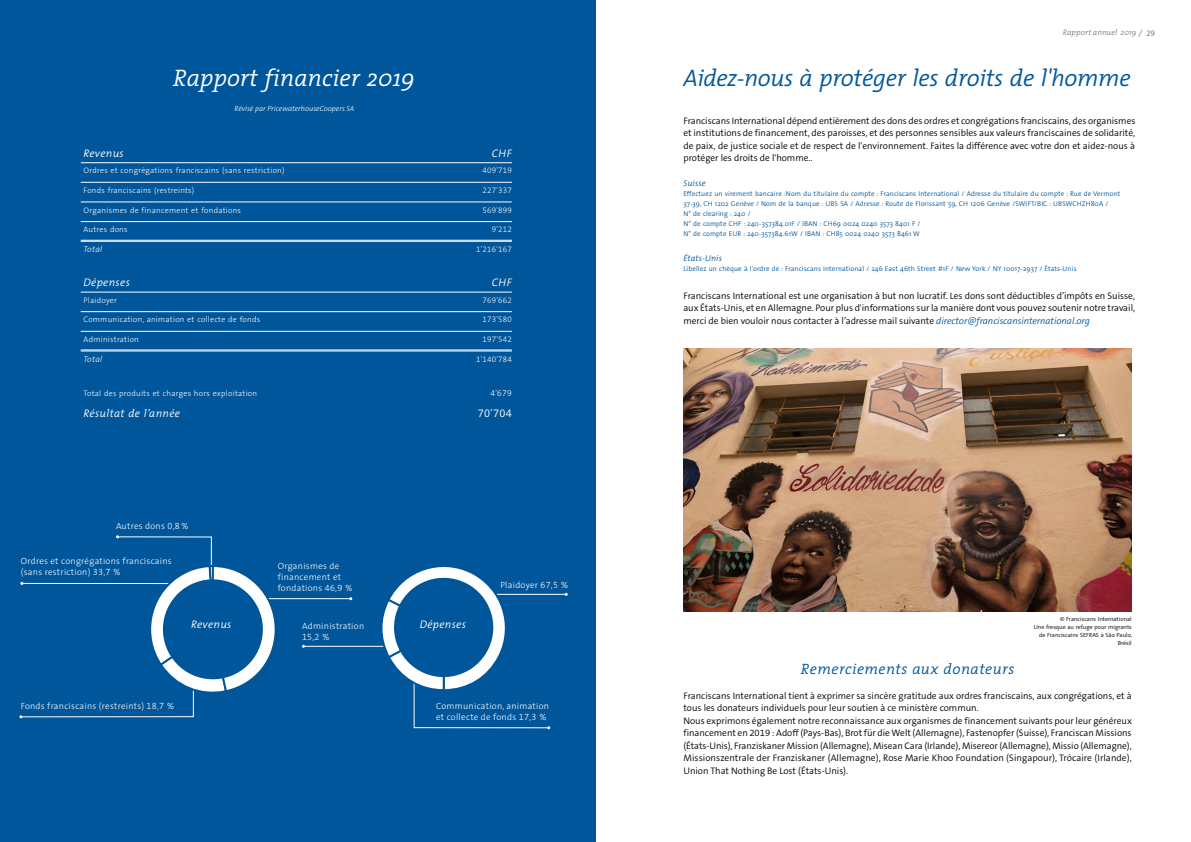
<style>
.page{position:relative;width:1191px;height:842px;background:#fff}
.page>*{position:absolute;margin:0;border:0;box-sizing:border-box;transform-origin:0 0}
.fi_H1{font:italic 300 24px "The Mix";letter-spacing:-.01em;color:#00569a}
.fi_17_head{font:italic 300 24px "The Serif";color:#fff}
.fi_17_head-2{font:italic 300 15px "The Serif";letter-spacing:.03em;color:#00569a}
.FI_Tabelle{font:italic 300 11px "The Mix";letter-spacing:.03em;color:#fff}
.fi_fließtext{font:italic 300 11px "The Mix";letter-spacing:.03em;color:#fff}
.FI_Tabelle-2{font:11px "The Mix Semi Light Expert";color:#fff}
.fi_17_fließtext_neu{font:300 9.5px/12.5px "The Sans B W4";color:#000;text-align:justify}
.fi_fließtext-2{font:300 9px/10.8px "The Sans";letter-spacing:.03em;color:#fff}
.fi_editorial{font:italic 300 8.5px "The Mix";letter-spacing:.015em;color:#00569a}
.FI_Tabelle-3{font:italic 300 8.5px "The Sans";letter-spacing:.03em;color:#fff}
.FI_Tabelle-4{font:8.5px "The Sans Light Expert";color:#fff}
.FI_Tabelle-5{font:300 8px "The Sans";letter-spacing:.03em;color:#fff}
.FI_Tabelle-6{font:8px "The Sans Light Expert";letter-spacing:.03em;color:#fff}
.t1{font:italic 300 8px "The Mix";color:#7d8386}
.fi_fließtext-3{font:italic 300 7.5px "The Sans";color:#fff}
.fi_editorial-2{font:300 7px/10px "The Sans";letter-spacing:.015em;color:#00569a}
.bildnachweis{font:300 6px/8px "The Sans";color:#000;text-align:right}
.s1{font-family:"The Sans Light Expert";font-weight:400}
.s2{font-size:11px}
.s3{font-family:"The Sans Caps";font-weight:400;font-style:normal}
.s4{font-style:italic;color:#00569a}
</style>
<div class="page">
<div style="left:0;top:0;width:595px;height:842px;background:#00569a"></div>
<hr style="left:81px;top:162px;width:431px;height:1px;background:#fff">
<hr style="left:81px;top:182px;width:431px;height:1px;background:#fff">
<hr style="left:81px;top:202px;width:431px;height:1px;background:#fff">
<hr style="left:81px;top:221px;width:431px;height:1px;background:#fff">
<hr style="left:81px;top:241px;width:431px;height:1px;background:#fff">
<hr style="left:81px;top:240px;width:431px;height:1px;background:#fff">
<hr style="left:81px;top:292px;width:431px;height:1px;background:#fff">
<hr style="left:81px;top:311px;width:431px;height:1px;background:#fff">
<hr style="left:81px;top:331px;width:431px;height:1px;background:#fff">
<hr style="left:81px;top:351px;width:431px;height:1px;background:#fff">
<hr style="left:81px;top:349px;width:431px;height:1px;background:#fff">
<img style="left:684px;top:348px;width:447px;height:263px">
<svg style="left:19px;top:535px;width:549px;height:194px"></svg>
<p class="fi_17_head" style="left:173px;top:58px;width:243px">Rapport financier 2019</p>
<p class="fi_fließtext-3" style="left:235px;top:102px;width:121px">Révisé par PricewaterhouseCoopers SA</p>
<p class="FI_Tabelle" style="left:84px;top:144px;width:42px">Revenus</p>
<p class="FI_Tabelle" style="left:492px;top:144px;width:21px">CHF</p>
<p class="FI_Tabelle-5" style="left:84px;top:164px;width:202px">Ordres et congrégations franciscains (sans restriction)</p>
<p class="FI_Tabelle-6" style="left:482px;top:164px;width:31px">409'719</p>
<p class="FI_Tabelle-5" style="left:84px;top:184px;width:112px">Fonds franciscains (restreints)</p>
<p class="FI_Tabelle-6" style="left:482px;top:184px;width:31px">227'337</p>
<p class="FI_Tabelle-5" style="left:84px;top:203px;width:159px">Organismes de financement et fondations</p>
<p class="FI_Tabelle-6" style="left:482px;top:203px;width:31px">569'899</p>
<p class="FI_Tabelle-5" style="left:84px;top:223px;width:46px">Autres dons</p>
<p class="FI_Tabelle-6" style="left:492px;top:223px;width:22px">9'212</p>
<p class="FI_Tabelle-3" style="left:84px;top:242px;width:20px">Total</p>
<p class="FI_Tabelle-6" style="left:476px;top:243px;width:37px">1'216'167</p>
<p class="FI_Tabelle" style="left:84px;top:273px;width:48px">Dépenses</p>
<p class="FI_Tabelle" style="left:492px;top:273px;width:21px">CHF</p>
<p class="FI_Tabelle-5" style="left:84px;top:293px;width:35px">Plaidoyer</p>
<p class="FI_Tabelle-6" style="left:482px;top:293px;width:31px">769'662</p>
<p class="FI_Tabelle-5" style="left:84px;top:313px;width:178px">Communication, animation et collecte de fonds</p>
<p class="FI_Tabelle-6" style="left:482px;top:313px;width:31px">173'580</p>
<p class="FI_Tabelle-5" style="left:84px;top:333px;width:57px">Administration</p>
<p class="FI_Tabelle-6" style="left:482px;top:333px;width:31px">197'542</p>
<p class="FI_Tabelle-3" style="left:84px;top:352px;width:20px">Total</p>
<p class="FI_Tabelle-6" style="left:476px;top:352px;width:37px">1'140'784</p>
<p class="FI_Tabelle-5" style="left:84px;top:386px;width:175px">Total des produits et charges hors exploitation</p>
<p class="FI_Tabelle-4" style="left:490px;top:386px;width:23px">4'679</p>
<p class="FI_Tabelle" style="left:84px;top:404px;width:98px">Résultat de l’année</p>
<p class="FI_Tabelle-2" style="left:478px;top:404px;width:36px">70'704</p>
<p class="fi_fließtext-2" style="left:116px;top:520px;width:74px">Autres dons <span class="s1">0,8</span> %</p>
<p class="fi_fließtext-2" style="left:21px;top:555px;width:152px">Ordres et congrégations franciscains (sans restriction) <span class="s1">33,7</span> %</p>
<p class="fi_fließtext-2" style="left:278px;top:561px;width:76px">Organismes de financement et fondations <span class="s1">46,9</span> %</p>
<p class="fi_fließtext-2" style="left:500px;top:579px;width:69px">Plaidoyer <span class="s1">67,5</span> %</p>
<p class="fi_fließtext" style="left:191px;top:615px;width:42px">Revenus</p>
<p class="fi_fließtext-2" style="left:302px;top:620px;width:64px">Administration<br><span class="s1">15,2</span> %</p>
<p class="fi_fließtext" style="left:420px;top:615px;width:48px">Dépenses</p>
<p class="fi_fließtext-2" style="left:21px;top:700px;width:155px">Fonds franciscains (restreints) <span class="s1">18,7</span> %</p>
<p class="fi_fließtext-2" style="left:436px;top:700px;width:114px">Communication, animation et collecte de fonds <span class="s1">17,3</span> %</p>
<p class="t1" style="left:1063px;top:26px;width:94px">Rapport annuel 2019 <span class="s2">/</span> <span class="s3">29</span></p>
<p class="fi_H1" style="left:683px;top:58px;width:449px">Aidez-nous à protéger les droits de l'homme</p>
<p class="fi_17_fließtext_neu" style="left:683px;top:114px;width:453px">Franciscans International dépend entièrement des dons des ordres et congrégations franciscains, des organismes et institutions de financement, des paroisses, et des personnes sensibles aux valeurs franciscaines de solidarité, de paix, de justice sociale et de respect de l'environnement. Faites la différence avec votre don et aidez-nous à protéger les droits de l'homme..</p>
<p class="fi_editorial" style="left:683px;top:176px;width:24px">Suisse</p>
<p class="fi_editorial-2" style="left:683px;top:188px;width:438px">Effectuez un virement bancaire :Nom du titulaire du compte : Franciscans International / Adresse du titulaire du compte : Rue de Vermont<br>37-39, CH 1202 Genève / Nom de la banque : UBS SA / Adresse : Route de Florissant 59, CH 1206 Genève /SWIFT/BIC : UBSWCHZH80A /<br>N° de clearing : 240 /</p>
<p class="fi_editorial-2" style="left:683px;top:218px;width:238px">N° de compte CHF : 240-357384.01F / IBAN : CH69 0024 0240 3573 8401 F /</p>
<p class="fi_editorial-2" style="left:683px;top:228px;width:238px">N° de compte EUR : 240-357384.61W / IBAN : CH85 0024 0240 3573 8461 W</p>
<p class="fi_editorial" style="left:683px;top:251px;width:40px">États-Unis</p>
<p class="fi_editorial-2" style="left:683px;top:263px;width:395px">Libellez un chèque à l'ordre de : Franciscans International / 246 East 46th Street #1F / New York / NY 10017-2937 / États-Unis</p>
<p class="fi_17_fließtext_neu" style="left:683px;top:289px;width:453px">Franciscans International est une organisation à but non lucratif. Les dons sont déductibles d’impôts en Suisse, aux États-Unis, et en Allemagne. Pour plus d'informations sur la manière dont vous pouvez soutenir notre travail, merci de bien vouloir nous contacter à l’adresse mail suivante <span class="s4">director@franciscansinternational.org</span></p>
<p class="bildnachweis" style="left:1060px;top:615px;width:73px">© Franciscans International</p>
<p class="bildnachweis" style="left:1033px;top:623px;width:100px">Une fresque au refuge pour migrants de Franciscains SEFRAS à São Paulo,<br>Brésil</p>
<p class="fi_17_head-2" style="left:801px;top:656px;width:215px">Remerciements aux donateurs</p>
<p class="fi_17_fließtext_neu" style="left:683px;top:689px;width:450px">Franciscans International tient à exprimer sa sincère gratitude aux ordres franciscains, aux congrégations, et à tous les donateurs individuels pour leur soutien à ce ministère commun.</p>
<p class="fi_17_fließtext_neu" style="left:683px;top:714px;width:450px">Nous exprimons également notre reconnaissance aux organismes de financement suivants pour leur généreux financement en 2019 : Adoff (Pays-Bas), Brot für die Welt (Allemagne), Fastenopfer (Suisse), Franciscan Missions (États-Unis), Franziskaner Mission (Allemagne), Misean Cara (Irlande), Misereor (Allemagne), Missio (Allemagne), Missionszentrale der Franziskaner (Allemagne), Rose Marie Khoo Foundation (Singapour), Trócaire (Irlande), Union That Nothing Be Lost (États-Unis).</p>
</div>
